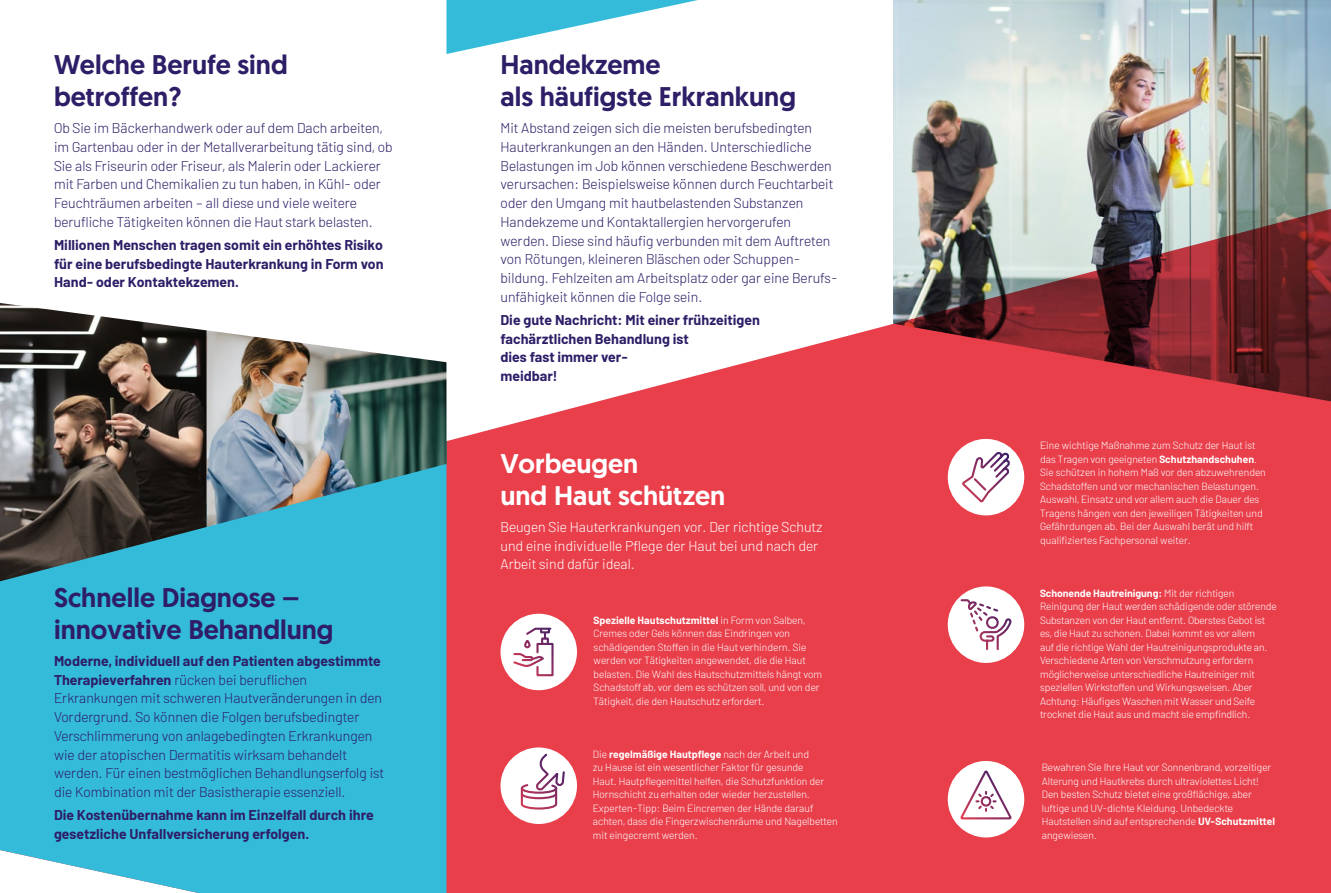
<style>
.page{position:relative;width:1331px;height:893px;background:#fff}
.page>*{position:absolute;margin:0;border:0;box-sizing:border-box;transform-origin:0 0}
.t1{font:500 27px/31.5px "Geomanist";color:#2e1d67}
.t2{font:500 27px/31.5px "Geomanist";color:#fff}
.t3{font:300 14.25px/18.8px "Barlow";color:#2e1d67}
.t4{font:700 14.25px/18.8px "Barlow";color:#2e1d67}
.t5{font:300 14.25px/18.8px "Barlow";color:#fff}
.t6{font:300 10.5px/13.5px "Barlow";color:#fff}
.s1{font-weight:700}
</style>
<div class="page">
<div style="left:446px;top:324px;width:885px;height:569px;background:#e83f4b"></div>
<div style="left:0;top:527px;width:446px;height:366px;background:#34bbda"></div>
<div style="left:948px;top:761px;width:76px;height:76px;background:#fff;border-radius:50%"></div>
<svg style="left:958px;top:769px;width:54px;height:57px"></svg>
<div style="left:500px;top:614px;width:77px;height:76px;background:#fff;border-radius:50%"></div>
<svg style="left:513px;top:627px;width:41px;height:50px"></svg>
<div style="left:500px;top:747px;width:77px;height:77px;background:#fff;border-radius:50%"></div>
<svg style="left:520px;top:752px;width:46px;height:58px"></svg>
<div style="left:948px;top:439px;width:76px;height:76px;background:#fff;border-radius:50%"></div>
<svg style="left:962px;top:452px;width:48px;height:51px"></svg>
<div style="left:948px;top:586px;width:76px;height:77px;background:#fff;border-radius:50%"></div>
<svg style="left:960px;top:599px;width:52px;height:52px"></svg>
<img style="left:0;top:303px;width:207px;height:278px">
<img style="left:207px;top:330px;width:239px;height:197px">
<svg style="left:446px;top:0;width:252px;height:54px"></svg>
<img style="left:893px;top:0;width:438px;height:402px">
<p class="t1" style="left:54px;top:49px;width:235px">Welche Berufe sind betroffen?</p>
<p class="t3" style="left:54px;top:117px;width:340px">Ob Sie im Bäckerhandwerk oder auf dem Dach arbeiten, im Gartenbau oder in der Metallverarbeitung tätig sind, ob Sie als Friseurin oder Friseur, als Malerin oder Lackierer mit Farben und Chemikalien zu tun haben, in Kühl- oder Feuchträumen arbeiten – all diese und viele weitere berufliche Tätigkeiten können die Haut stark belasten.</p>
<p class="t4" style="left:54px;top:234px;width:331px;text-align:justify">Millionen Menschen tragen somit ein erhöhtes Risiko für eine berufsbedingte Hauterkrankung in Form von Hand- oder Kontaktekzemen.</p>
<p class="t1" style="left:54px;top:582px;width:281px">Schnelle Diagnose – innovative Behandlung</p>
<p class="t3" style="left:54px;top:650px;width:332px"><span class="s1">Moderne, individuell auf den Patienten abgestimmte Therapieverfahren</span> rücken bei beruflichen Erkrankungen mit schweren Hautveränderungen in den Vordergrund. So können die Folgen berufsbedingter Verschlimmerung von anlagebedingten Erkrankungen wie der atopischen Dermatitis wirksam behandelt werden. Für einen bestmöglichen Behandlungserfolg ist die Kombination mit der Basistherapie essenziell.</p>
<p class="t4" style="left:54px;top:805px;width:321px">Die Kostenübernahme kann im Einzelfall durch ihre gesetzliche Unfallversicherung erfolgen.</p>
<p class="t1" style="left:500px;top:49px;width:297px">Handekzeme<br>als häufigste Erkrankung</p>
<p class="t3" style="left:500px;top:117px;width:338px">Mit Abstand zeigen sich die meisten berufsbedingten Hauterkrankungen an den Händen. Unterschiedliche Belastungen im Job können verschiedene Beschwerden verursachen: Beispielsweise können durch Feuchtarbeit oder den Umgang mit hautbelastenden Substanzen Handekzeme und Kontaktallergien hervorgerufen werden. Diese sind häufig verbunden mit dem Auftreten von Rötungen, kleineren Bläschen oder Schuppen&shy;bildung. Fehlzeiten am Arbeitsplatz oder gar eine Berufs&shy;unfähigkeit können die Folge sein.</p>
<p class="t4" style="left:500px;top:309px;width:261px">Die gute Nachricht: Mit einer frühzeitigen fachärztlichen Behandlung ist<br>dies fast immer ver-<br>meidbar!</p>
<p class="t2" style="left:500px;top:448px;width:226px">Vorbeugen<br>und Haut schützen</p>
<p class="t5" style="left:500px;top:516px;width:323px">Beugen Sie Hauterkrankungen vor. Der richtige Schutz und eine individuelle Pflege der Haut bei und nach der<br>Arbeit sind dafür ideal.</p>
<p class="t6" style="left:594px;top:613px;width:230px"><span class="s1">Spezielle Hautschutzmittel</span> in Form von Salben, Cremes oder Gels können das Eindringen von schädigenden Stoffen in die Haut verhindern. Sie werden vor Tätigkeiten angewendet, die die Haut belasten. Die Wahl des Hautschutzmittels hängt vom Schadstoff ab, vor dem es schützen soll, und von der Tätigkeit, die den Hautschutz erfordert.</p>
<p class="t6" style="left:593px;top:747px;width:246px">Die <span class="s1">regelmäßige Hautpflege</span> nach der Arbeit und<br>zu Hause ist ein wesentlicher Faktor für gesunde<br>Haut. Hautpflegemittel helfen, die Schutzfunktion der Hornschicht zu erhalten oder wieder herzustellen.<br>Experten-Tipp: Beim Eincremen der Hände darauf achten, dass die Fingerzwischenräume und Nagelbetten mit eingecremt werden.</p>
<p class="t6" style="left:1040px;top:438px;width:227px">Eine wichtige Maßnahme zum Schutz der Haut ist das Tragen von geeigneten <span class="s1">Schutzhandschuhen</span>.<br>Sie schützen in hohem Maß vor den abzuwehrenden Schadstoffen und vor mechanischen Belastungen.<br>Auswahl, Einsatz und vor allem auch die Dauer des Tragens hängen von den jeweiligen Tätigkeiten und Gefährdungen ab. Bei der Auswahl berät und hilft qualifiziertes Fachpersonal weiter.</p>
<p class="t6" style="left:1040px;top:586px;width:238px"><span class="s1">Schonende Hautreinigung:</span> Mit der richtigen Reinigung der Haut werden schädigende oder störende Substanzen von der Haut entfernt. Oberstes Gebot ist es, die Haut zu schonen. Dabei kommt es vor allem<br>auf die richtige Wahl der Hautreinigungsprodukte an.<br>Verschiedene Arten von Verschmutzung erfordern möglicherweise unterschiedliche Hautreiniger mit speziellen Wirkstoffen und Wirkungsweisen. Aber Achtung: Häufiges Waschen mit Wasser und Seife trocknet die Haut aus und macht sie empfindlich.</p>
<p class="t6" style="left:1042px;top:760px;width:235px">Bewahren Sie Ihre Haut vor Sonnenbrand, vorzeitiger Alterung und Hautkrebs durch ultraviolettes Licht!<br>Den besten Schutz bietet eine großflächige, aber luftige und UV-dichte Kleidung. Unbedeckte Hautstellen sind auf entsprechende <span class="s1">UV-Schutzmittel </span>angewiesen.</p>
</div>
